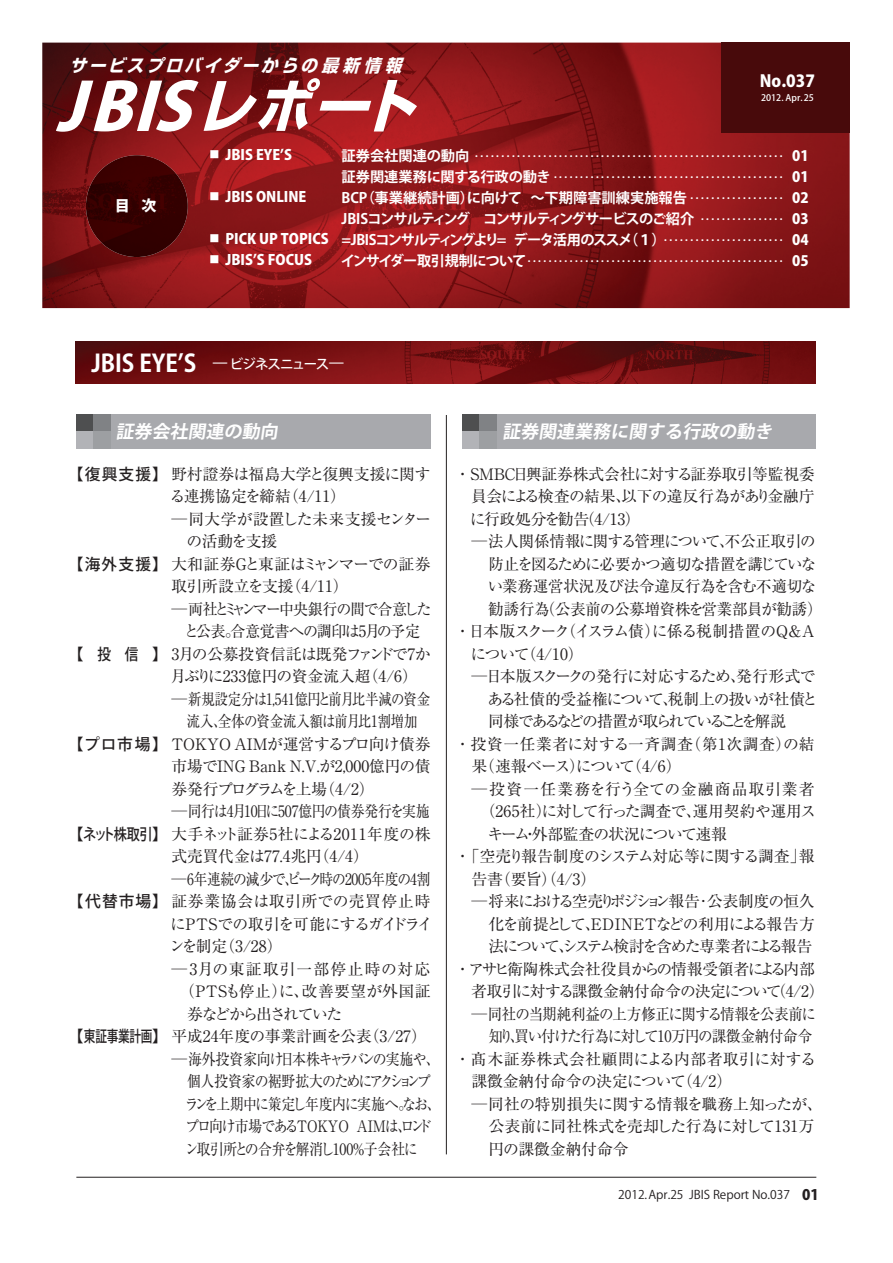
<style>
.page{position:relative;width:893px;height:1263px;background:#fff}
.page>*{position:absolute;margin:0;border:0;box-sizing:border-box;transform-origin:0 0}
.t1{font:italic 800 65.25px "Koz Go Pro";color:#fff}
.t2{font:italic 700 17.85px "Koz Go Pro";color:#fff}
.t3{font:italic 700 17.4px "Shin Go Pro";color:#fff;scale:.95 1}
.t4{font:800 16.5px "Koz Go Pro";color:#fff}
.t5{font:15.75px/22.5px "Ryumin Pro";letter-spacing:-.03em;color:#231f20}
.t6{font:15.75px/22.5px "Ryumin Pro";letter-spacing:-.075em;color:#231f20}
.t7{font:15.75px "Ryumin Pro";letter-spacing:-.01em;color:#231f20}
.t8{font:15.75px "Ryumin Pro";color:#231f20}
.t9{font:15.75px "Ryumin Pro";letter-spacing:-.05em;color:#231f20}
.t10{font:15.75px "Ryumin Pro";letter-spacing:-.055em;color:#231f20}
.t11{font:15.75px "Ryumin Pro";letter-spacing:-.12em;color:#231f20}
.t12{font:15.75px "Ryumin Pro";letter-spacing:.04em;color:#231f20}
.t13{font:15.75px "Ryumin Pro";letter-spacing:-.06em;color:#231f20}
.t14{font:15.75px "Ryumin Pro";letter-spacing:-.005em;color:#231f20}
.t15{font:15.75px "Ryumin Pro";letter-spacing:-.07em;color:#231f20}
.t16{font:15.75px "Ryumin Pro";letter-spacing:-.065em;color:#231f20;scale:.92 1}
.t17{font:15.75px "Ryumin Pro";letter-spacing:.035em;color:#231f20}
.t18{font:15.75px "Ryumin Pro";letter-spacing:-.1em;color:#231f20}
.t19{font:15.75px "Ryumin Pro";letter-spacing:-.13em;color:#231f20}
.t20{font:15.75px "Ryumin Pro";letter-spacing:.07em;color:#231f20}
.t21{font:15.75px "Ryumin Pro";letter-spacing:-.105em;color:#231f20}
.t22{font:15.75px "Ryumin Pro";letter-spacing:-.03em;color:#231f20;scale:.85 1}
.t23{font:15.75px "Ryumin Pro";letter-spacing:-.07em;color:#231f20;scale:.95 1}
.t24{font:15.75px "Ryumin Pro";letter-spacing:.03em;color:#231f20}
.t25{font:15.75px "Ryumin Pro";letter-spacing:.01em;color:#231f20}
.t26{font:15.75px "Ryumin Pro";letter-spacing:.075em;color:#231f20}
.t27{font:15.75px "Ryumin Pro";letter-spacing:-.11em;color:#231f20}
.t28{font:800 15px "Koz Go Pro";color:#fff}
.t29{font:700 14.25px/21px "Koz Go Pro";letter-spacing:-.035em;color:#fff}
.t30{font:800 14.25px/21px "Koz Go Pro";color:#fff;text-align:justify}
.t31{font:500 13.5px "Koz Go Pro";letter-spacing:-.09em;color:#fff}
.t32{font:12px "Koz Go Pro";color:#231f20}
.t33{font:500 9px "Koz Go Pro";color:#fff}
.t34{font:700 7.5px "Koz Go Pro";color:#fff}
.s1{font-family:"Shin Go Pro";font-weight:700;font-size:58.5px}
.s2{font-size:10.05px}
.s3{font-weight:700;font-size:24px}
.s4{font-family:"Koz Go Pro";font-weight:500}
.s5{font-weight:800;font-size:14.4px}
</style>
<div class="page">
<img style="left:42px;top:43px;width:807px;height:265px">
<div style="left:721px;top:43px;width:128px;height:90px;background:#480a0b"></div>
<img style="left:86px;top:155px;width:102px;height:102px;border-radius:51px">
<div style="left:76px;top:415px;width:354px;height:34px;background:#a8a9ad"></div>
<div style="left:76px;top:415px;width:17px;height:17px;background:#4e4f50"></div>
<div style="left:93px;top:415px;width:17px;height:17px;background:#808285"></div>
<div style="left:76px;top:432px;width:17px;height:17px;background:#b2b3b7"></div>
<div style="left:93px;top:432px;width:17px;height:17px;background:#9d9fa2"></div>
<div style="left:463px;top:415px;width:352px;height:34px;background:#a8a9ad"></div>
<div style="left:463px;top:415px;width:17px;height:17px;background:#4e4f50"></div>
<div style="left:480px;top:415px;width:17px;height:17px;background:#808285"></div>
<div style="left:463px;top:432px;width:17px;height:17px;background:#b2b3b7"></div>
<div style="left:480px;top:432px;width:17px;height:17px;background:#9d9fa2"></div>
<hr style="left:446px;top:415px;width:1px;height:739px;background:#231f20">
<hr style="left:76px;top:1177px;width:740px;height:1px;background:#231f20">
<img style="left:76px;top:341px;width:739px;height:42px">
<p class="t3" style="left:70px;top:52px;width:357px">サービスプロバイダーからの最新情報</p>
<h1 class="t1" style="left:56px;top:64px;width:381px">JBIS<span class="s1">レポート</span></h1>
<p class="t4" style="left:760px;top:70px;width:57px">No.037</p>
<p class="t33" style="left:761px;top:92px;width:54px">2012. Apr.25</p>
<p class="t28" style="left:115px;top:196px;width:43px">目 次</p>
<p class="t30" style="left:209px;top:145px;width:84px"><span class="s2">■</span> JBIS EYEʼS</p>
<p class="t30" style="left:209px;top:187px;width:98px"><span class="s2">■</span> JBIS ONLINE</p>
<p class="t30" style="left:209px;top:229px;width:121px"><span class="s2">■</span> PICK UP TOPICS</p>
<p class="t30" style="left:209px;top:250px;width:104px"><span class="s2">■</span> JBISʼS FOCUS</p>
<p class="t29" style="left:341px;top:146px;width:355px">証券会社関連の動向<br>証券関連業務に関する行政の動き<br>BCP（事業継続計画）に向けて ～下期障害訓練実施報告<br>JBISコンサルティング　コンサルティングサービスのご紹介=JBISコンサルティングより= データ活用のススメ（１）<br>インサイダー取引規制について</p>
<p class="t34" style="left:473px;top:151px;width:314px">・・・・・・・・・・・・・・・・・・・・・・・・・・・・・・・・・・・・・・・・・・・・・・・・・・・・・・・・・・・</p>
<p class="t34" style="left:552px;top:172px;width:235px">・・・・・・・・・・・・・・・・・・・・・・・・・・・・・・・・・・・・・・・・・・・・</p>
<p class="t34" style="left:688px;top:193px;width:98px">・・・・・・・・・・・・・・・・・・</p>
<p class="t34" style="left:699px;top:214px;width:88px">・・・・・・・・・・・・・・・・</p>
<p class="t34" style="left:662px;top:235px;width:124px">・・・・・・・・・・・・・・・・・・・・・・・</p>
<p class="t34" style="left:525px;top:256px;width:261px">・・・・・・・・・・・・・・・・・・・・・・・・・・・・・・・・・・・・・・・・・・・・・・・・・</p>
<p class="t30" style="left:792px;top:147px;width:18px">01<br>01<br>02<br>03<br>04<br>05</p>
<p class="t31" style="left:91px;top:355px;width:254px"><span class="s3">JBIS EYEʼS</span> ̶ ビジネスニュース̶</p>
<p class="t2" style="left:116px;top:420px;width:167px">証券会社関連の動向</p>
<p class="t2" style="left:502px;top:420px;width:275px">証券関連業務に関する行政の動き</p>
<p class="t8" style="left:68px;top:461px;width:364px"><span class="s4">【復興支援】</span>野村證券は福島大学と復興支援に関す</p>
<p class="t8" style="left:170px;top:484px;width:178px">る連携協定を締結（4/11）</p>
<p class="t25" style="left:171px;top:506px;width:261px">─同大学が設置した未来支援センター</p>
<p class="t5" style="left:186px;top:529px;width:92px">の活動を支援</p>
<p class="t7" style="left:171px;top:574px;width:179px">取引所設立を支援（4/11）</p>
<p class="t21" style="left:171px;top:596px;width:261px">─両社とミャンマー中央銀行の間で合意した</p>
<p class="t23" style="left:184px;top:619px;width:250px">と公表。合意覚書への調印は5月の予定</p>
<p class="t7" style="left:170px;top:664px;width:249px">月ぶりに233億円の資金流入超（4/6）</p>
<p class="t5" style="left:171px;top:687px;width:260px">─新規設定分は1,541億円と前月比半減の資金</p>
<p class="t22" style="left:187px;top:709px;width:273px">流入、全体の資金流入額は前月比1割増加</p>
<p class="t5" style="left:171px;top:754px;width:261px">市場でING Bank N.V.が2,000億円の債券発行プログラムを上場（4/2）<br>─同行は4月10日に507億円の債券発行を実施</p>
<p class="t5" style="left:171px;top:844px;width:261px">式売買代金は77.4兆円（4/4）<br>─6年連続の減少で、ピーク時の2005年度の4割</p>
<p class="t5" style="left:170px;top:912px;width:264px">にPTSでの取引を可能にするガイドライ</p>
<p class="t5" style="left:169px;top:934px;width:115px">ンを制定（3/28）</p>
<p class="t26" style="left:171px;top:956px;width:261px">─3月の東証取引一部停止時の対応</p>
<p class="t24" style="left:179px;top:979px;width:253px">（PTSも停止）に、改善要望が外国証</p>
<p class="t27" style="left:187px;top:1002px;width:157px">券などから出されていた</p>
<p class="t6" style="left:185px;top:1047px;width:257px;text-indent:-13px">─海外投資家向け日本株キャラバンの実施や、個人投資家の裾野拡大のためにアクションプランを上期中に策定し年度内に実施へ。なお、プロ向け市場であるTOKYO AIMは、ロンドン取引所との合弁を解消し100％子会社に</p>
<p class="t9" style="left:68px;top:552px;width:364px"><span class="s4">【海外支援】</span>大和証券Gと東証はミャンマーでの証券</p>
<p class="t5" style="left:68px;top:642px;width:364px"><span class="s4">【 投 信 】</span> 3月の公募投資信託は既発ファンドで7か</p>
<p class="t7" style="left:68px;top:731px;width:364px"><span class="s4">【プロ市場】</span> TOKYO AIMが運営するプロ向け債券</p>
<p class="t14" style="left:68px;top:821px;width:364px"><span class="s4">【ネット株取引】</span>大手ネット証券5社による2011年度の株</p>
<p class="t12" style="left:68px;top:889px;width:364px"><span class="s4">【代替市場】</span>証券業協会は取引所での売買停止時</p>
<p class="t8" style="left:68px;top:1024px;width:360px"><span class="s4">【東証事業計画】</span>平成24年度の事業計画を公表（3/27）</p>
<p class="t7" style="left:455px;top:461px;width:361px">・SMBC日興証券株式会社に対する証券取引等監視委</p>
<p class="t5" style="left:471px;top:484px;width:345px">員会による検査の結果、以下の違反行為があり金融庁</p>
<p class="t5" style="left:470px;top:507px;width:172px">に行政処分を勧告（4/13）</p>
<p class="t5" style="left:471px;top:529px;width:346px">─法人関係情報に関する管理について、不公正取引の</p>
<p class="t18" style="left:488px;top:551px;width:329px">防止を図るために必要かつ適切な措置を講じていな</p>
<p class="t7" style="left:488px;top:574px;width:330px">い業務運営状況及び法令違反行為を含む不適切な</p>
<p class="t5" style="left:489px;top:597px;width:335px">勧誘行為（公表前の公募増資株を営業部員が勧誘）</p>
<p class="t15" style="left:455px;top:619px;width:361px">・日本版スクーク（イスラム債）に係る税制措置のQ&amp;A</p>
<p class="t5" style="left:470px;top:642px;width:115px">について（4/10）</p>
<p class="t13" style="left:471px;top:664px;width:346px">─日本版スクークの発行に対応するため、発行形式で</p>
<p class="t9" style="left:487px;top:686px;width:332px">ある社債的受益権について、税制上の扱いが社債と</p>
<p class="t19" style="left:488px;top:709px;width:300px">同様であるなどの措置が取られていることを解説</p>
<p class="t17" style="left:455px;top:732px;width:361px">・投資一任業者に対する一斉調査（第1次調査）の結</p>
<p class="t6" style="left:471px;top:754px;width:211px">果（速報ベース）について（4/6）</p>
<p class="t20" style="left:471px;top:777px;width:345px">─投資一任業務を行う全ての金融商品取引業者</p>
<p class="t5" style="left:480px;top:799px;width:338px">（265社）に対して行った調査で、運用契約や運用ス</p>
<p class="t13" style="left:487px;top:822px;width:241px">キーム・外部監査の状況について速報</p>
<p class="t10" style="left:455px;top:844px;width:361px">・「空売り報告制度のシステム対応等に関する調査」報</p>
<p class="t5" style="left:471px;top:867px;width:126px">告書（要旨）（4/3）</p>
<p class="t11" style="left:471px;top:889px;width:345px">─将来における空売りポジション報告･公表制度の恒久</p>
<p class="t10" style="left:488px;top:912px;width:328px">化を前提として、EDINETなどの利用による報告方</p>
<p class="t11" style="left:488px;top:934px;width:325px">法について、システム検討を含めた専業者による報告</p>
<p class="t5" style="left:455px;top:957px;width:361px">・アサヒ衛陶株式会社役員からの情報受領者による内部</p>
<p class="t9" style="left:471px;top:979px;width:355px">者取引に対する課徴金納付命令の決定について（4/2）</p>
<p class="t5" style="left:471px;top:1002px;width:346px">─同社の当期純利益の上方修正に関する情報を公表前に</p>
<p class="t16" style="left:488px;top:1024px;width:353px">知り、買い付けた行為に対して10万円の課徴金納付命令</p>
<p class="t12" style="left:455px;top:1046px;width:363px">・髙木証券株式会社顧問による内部者取引に対する</p>
<p class="t8" style="left:471px;top:1069px;width:262px">課徴金納付命令の決定について（4/2）</p>
<p class="t5" style="left:471px;top:1092px;width:353px">─同社の特別損失に関する情報を職務上知ったが、</p>
<p class="t5" style="left:489px;top:1114px;width:327px">公表前に同社株式を売却した行為に対して131万</p>
<p class="t8" style="left:488px;top:1137px;width:142px">円の課徴金納付命令</p>
<p class="t32" style="left:618px;top:1187px;width:202px">2012.Apr.25 JBIS Report No.037　<span class="s5">01</span></p>
</div>
